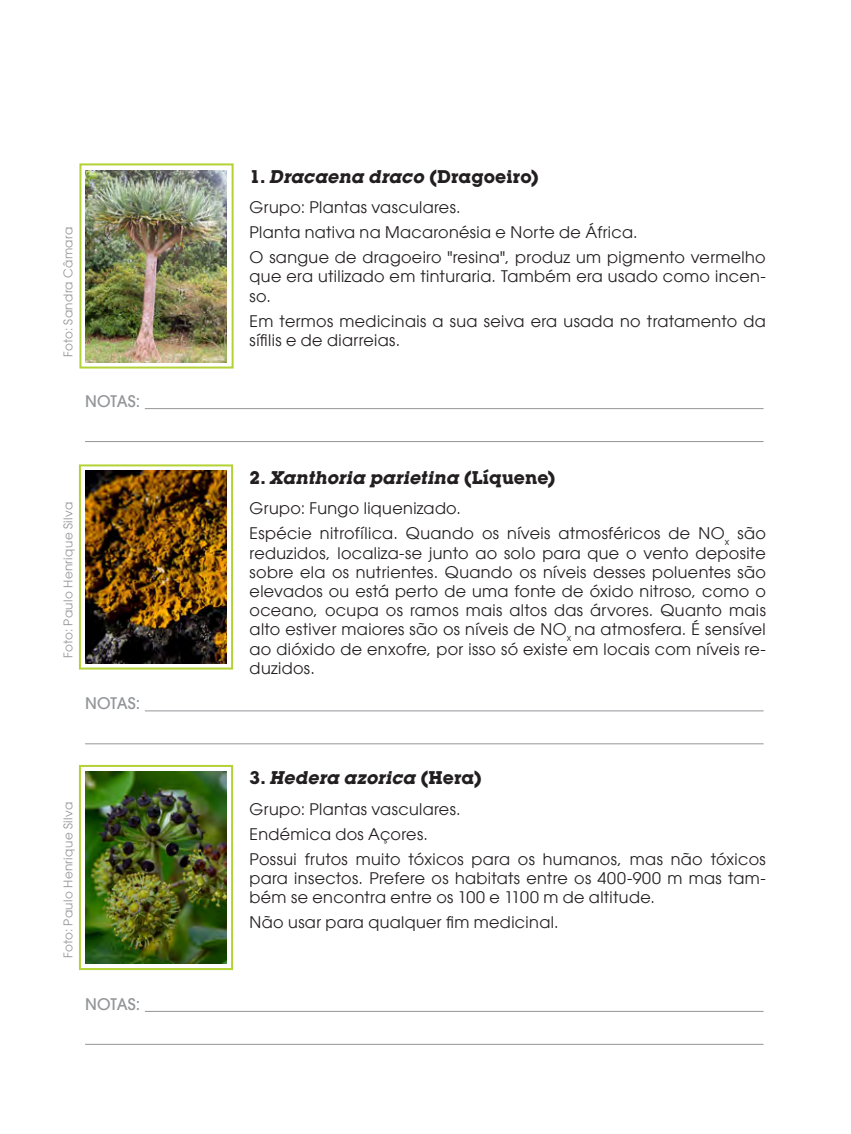
<style>
.page{position:relative;width:851px;height:1134px;background:#fff}
.page>*{position:absolute;margin:0;border:0;box-sizing:border-box;transform-origin:0 0}
.t1{font:italic 700 18px "Lubalin Graph Std";letter-spacing:.01em;color:#231f20}
.t2{font:700 18px "Lubalin Graph Std";letter-spacing:.01em;color:#231f20}
.t3{font:16px/19.2px "Avant Garde LT";letter-spacing:.02em;color:#231f20;text-align:justify}
.t4{font:500 16px "Avant Garde LT";color:#939598}
.t5{font:12px "Avant Garde LT";letter-spacing:.035em;color:#939598}
.s1{font-style:italic}
.s2{font-style:normal}
</style>
<div class="page">
<img style="left:85px;top:170px;width:142px;height:193px">
<img style="left:85px;top:471px;width:142px;height:192px">
<img style="left:85px;top:771px;width:142px;height:193px">
<hr style="left:145px;top:408px;width:618px;height:1px;background:#939598">
<hr style="left:85px;top:441px;width:678px;height:1px;background:#939598">
<hr style="left:145px;top:710px;width:618px;height:1px;background:#939598">
<hr style="left:85px;top:743px;width:678px;height:1px;background:#939598">
<hr style="left:145px;top:1011px;width:618px;height:1px;background:#939598">
<hr style="left:85px;top:1044px;width:678px;height:1px;background:#939598">
<div style="left:79px;top:163px;width:154px;height:206px;border:2px solid #b3d234"></div>
<div style="left:79px;top:464px;width:154px;height:205px;border:2px solid #b3d234"></div>
<div style="left:79px;top:765px;width:154px;height:205px;border:2px solid #b3d234"></div>
<p class="t5" style="left:61px;top:357px;width:132px;rotate:-90deg">Foto: Sandra Câmara</p>
<p class="t4" style="left:85px;top:391px;width:57px">NOTAS:</p>
<p class="t5" style="left:61px;top:658px;width:157px;rotate:-90deg">Foto: Paulo Henrique Silva</p>
<p class="t4" style="left:85px;top:693px;width:57px">NOTAS:</p>
<p class="t5" style="left:61px;top:958px;width:157px;rotate:-90deg">Foto: Paulo Henrique Silva</p>
<p class="t4" style="left:85px;top:994px;width:57px">NOTAS:</p>
<p class="t2" style="left:249px;top:165px;width:290px">1. <span class="s1">Dracaena draco</span> (Dragoeiro)</p>
<p class="t3" style="left:249px;top:198px;width:212px">Grupo: Plantas vasculares.</p>
<p class="t3" style="left:249px;top:223px;width:389px">Planta nativa na Macaronésia e Norte de África.</p>
<p class="t3" style="left:249px;top:248px;width:517px">O sangue de dragoeiro "resina", produz um pigmento vermelho que era utilizado em tinturaria. Também era usado como incen&shy;so.</p>
<p class="t3" style="left:249px;top:311px;width:517px">Em termos medicinais a sua seiva era usada no tratamento da sífilis e de diarreias.</p>
<p class="t1" style="left:249px;top:466px;width:307px"><span class="s2">2.</span> Xanthoria parietina <span class="s2">(Líquene)</span></p>
<p class="t3" style="left:249px;top:499px;width:213px">Grupo: Fungo liquenizado.</p>
<p class="t3" style="left:249px;top:524px;width:517px">Espécie nitrofílica. Quando os níveis atmosféricos de NO<sub>x</sub> são reduzidos, localiza-se junto ao solo para que o vento deposite sobre ela os nutrientes. Quando os níveis desses poluentes são elevados ou está perto de uma fonte de óxido nitroso, como o oceano, ocupa os ramos mais altos das árvores. Quanto mais alto estiver maiores são os níveis de NO<sub>x</sub> na atmosfera. É sensível ao dióxido de enxofre, por isso só existe em locais com níveis re&shy;duzidos.</p>
<p class="t1" style="left:249px;top:766px;width:233px"><span class="s2">3.</span> Hedera azorica <span class="s2">(Hera)</span></p>
<p class="t3" style="left:249px;top:799px;width:212px">Grupo: Plantas vasculares.</p>
<p class="t3" style="left:249px;top:824px;width:180px">Endémica dos Açores.</p>
<p class="t3" style="left:249px;top:849px;width:517px">Possui frutos muito tóxicos para os humanos, mas não tóxicos para insectos. Prefere os habitats entre os 400-900 m mas tam&shy;bém se encontra entre os 100 e 1100 m de altitude.</p>
<p class="t3" style="left:249px;top:912px;width:310px">Não usar para qualquer fim medicinal.</p>
</div>
